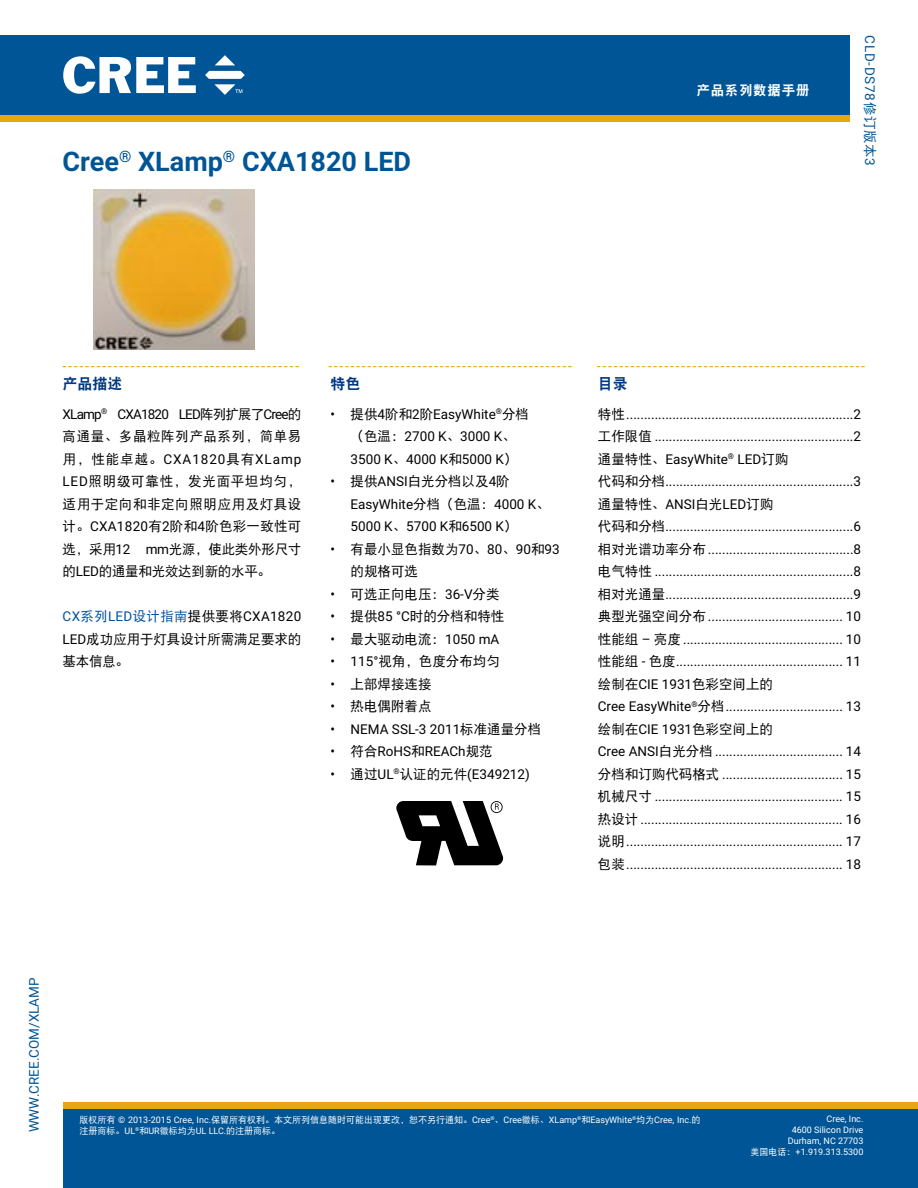
<style>
.page{position:relative;width:918px;height:1188px;background:#fff}
.page>*{position:absolute;margin:0;border:0;box-sizing:border-box;transform-origin:0 0}
.t1{font:700 27px "Roboto";color:#005596}
.t2{font:15px "DFP Hei W9";color:#003882}
.t3{font:13.5px/22.5px "Roboto";color:#000}
.t4{font:13.5px/22.5px "DFP Hei W5";color:#000}
.t5{font:13.5px "Roboto";color:#005596}
.t6{font:13.5px "Roboto";letter-spacing:-.06em;color:#000}
.t7{font:13.5px "Roboto";letter-spacing:.02em;color:#000}
.t8{font:13.5px "Roboto";letter-spacing:.07em;color:#000}
.t9{font:13.5px "DFP Hei W5";letter-spacing:.045em;color:#000}
.t10{font:13.5px "DFP Hei W9";letter-spacing:.05em;color:#fff}
.t11{font:13.5px "Roboto";color:#fff}
.t12{font:9px/10.8px "Roboto";color:#fff;text-align:right}
.t13{font:9px "DFP Hei W5";color:#fff}
.s1{font-family:"DFP Hei W5"}
.s2{font-family:"Roboto"}
.s3{color:#00529b}
.s4{font-family:"DFP Hei W5";color:#00529b}
</style>
<div class="page">
<div style="left:63px;top:1108px;width:855px;height:80px;background:#005596"></div>
<div style="left:0;top:115px;width:850px;height:7px;background:#e7a612"></div>
<div style="left:0;top:35px;width:850px;height:80px;background:#005596"></div>
<svg style="left:63px;top:56px;width:133px;height:38px"></svg>
<svg style="left:215px;top:55px;width:20px;height:10px"></svg>
<svg style="left:205px;top:71px;width:40px;height:24px"></svg>
<div style="left:63px;top:1102px;width:855px;height:6px;background:#e7a612"></div>
<svg style="left:63px;top:366px;width:236px;height:1px"></svg>
<svg style="left:328px;top:366px;width:244px;height:1px"></svg>
<svg style="left:597px;top:366px;width:268px;height:1px"></svg>
<svg style="left:396px;top:801px;width:107px;height:64px"></svg>
<img style="left:94px;top:189px;width:160px;height:161px">
<h1 class="t1" style="left:63px;top:143px;width:350px">Cree<sup>®</sup> XLamp<sup>®</sup> CXA1820 LED</h1>
<p class="t10" style="left:697px;top:83px;width:114px">产品系列数据手册</p>
<p class="t5" style="left:879px;top:35px;width:132px;rotate:90deg">CLD-DS78<span class="s1">修订版本</span>3</p>
<p class="t2" style="left:63px;top:376px;width:61px">产品描述</p>
<p class="t6" style="left:63px;top:404px;width:240px">XLamp<sup>®</sup> CXA1820 LED<span class="s1">阵列扩展了</span>Cree<span class="s1">的</span></p>
<p class="t9" style="left:63px;top:429px;width:240px">高通量、多晶粒阵列产品系列，简单易</p>
<p class="t8" style="left:63px;top:449px;width:240px"><span class="s1">用，性能卓越。</span>CXA1820<span class="s1">具有</span>XLamp</p>
<p class="t4" style="left:63px;top:470px;width:240px;text-align:justify"><span class="s2">LED</span>照明级可靠性，发光面平坦均匀，适用于定向和非定向照明应用及灯具设计。<span class="s2">CXA1820</span>有<span class="s2">2</span>阶和<span class="s2">4</span>阶色彩一致性可选，采用<span class="s2">12 mm</span>光源，使此类外形尺寸的<span class="s2">LED</span>的通量和光效达到新的水平。</p>
<p class="t7" style="left:63px;top:607px;width:240px"><span class="s3">CX</span><span class="s4">系列</span><span class="s3">LED</span><span class="s4">设计指南</span><span class="s1">提供要将</span>CXA1820</p>
<p class="t4" style="left:63px;top:627px;width:240px"><span class="s2">LED</span>成功应用于灯具设计所需满足要求的基本信息。</p>
<p class="t2" style="left:330px;top:376px;width:31px">特色</p>
<p class="t3" style="left:351px;top:402px;width:180px;text-indent:-20px">• <span class="s1">提供</span>4<span class="s1">阶和</span>2<span class="s1">阶</span>EasyWhite<sup>®</sup><span class="s1">分档（色温：</span>2700 K<span class="s1">、</span>3000 K<span class="s1">、<br></span>3500 K<span class="s1">、</span>4000 K<span class="s1">和</span>5000 K<span class="s1">）</span></p>
<p class="t4" style="left:330px;top:470px;width:181px"><span class="s2">•</span> 提供<span class="s2">ANSI</span>白光分档以及<span class="s2">4</span>阶</p>
<p class="t3" style="left:351px;top:492px;width:201px">EasyWhite<span class="s1">分档（色温：</span>4000 K<span class="s1">、<br></span>5000 K<span class="s1">、</span>5700 K<span class="s1">和</span>6500 K<span class="s1">）</span></p>
<p class="t4" style="left:351px;top:537px;width:211px;text-indent:-20px"><span class="s2">•</span> 有最小显色指数为<span class="s2">70</span>、<span class="s2">80</span>、<span class="s2">90</span>和<span class="s2">93</span>的规格可选</p>
<p class="t4" style="left:330px;top:582px;width:171px"><span class="s2">•</span> 可选正向电压：<span class="s2">36-V</span>分类</p>
<p class="t4" style="left:330px;top:605px;width:176px"><span class="s2">•</span> 提供<span class="s2">85 °C</span>时的分档和特性</p>
<p class="t3" style="left:330px;top:627px;width:171px">• <span class="s1">最大驱动电流：</span>1050 mA</p>
<p class="t4" style="left:330px;top:650px;width:171px"><span class="s2">• 115°</span>视角，色度分布均匀</p>
<p class="t4" style="left:330px;top:672px;width:103px"><span class="s2">•</span> 上部焊接连接</p>
<p class="t4" style="left:330px;top:695px;width:103px"><span class="s2">•</span> 热电偶附着点</p>
<p class="t3" style="left:330px;top:717px;width:212px">• NEMA SSL-3 2011<span class="s1">标准通量分档</span></p>
<p class="t3" style="left:330px;top:740px;width:164px">• <span class="s1">符合</span>RoHS<span class="s1">和</span>REACh<span class="s1">规范</span></p>
<p class="t3" style="left:330px;top:762px;width:201px">• <span class="s1">通过</span>UL<sup>®</sup><span class="s1">认证的元件</span>(E349212)</p>
<p class="t2" style="left:598px;top:377px;width:31px">目录</p>
<p class="t3" style="left:598px;top:402px;width:265px"><span class="s1">特性</span> ................................................................2<span class="s1">工作限值</span> ........................................................2<span class="s1">通量特性、</span>EasyWhite<sup>®</sup> LED<span class="s1">订购<br>代码和分档</span> .....................................................3</p>
<p class="t4" style="left:598px;top:493px;width:177px">通量特性、<span class="s2">ANSI</span>白光<span class="s2">LED</span>订购</p>
<p class="t3" style="left:598px;top:515px;width:265px;text-align:justify"><span class="s1">代码和分档</span> .....................................................6<span class="s1">相对光谱功率分布</span> .........................................8<span class="s1">电气特性</span> ........................................................8<span class="s1">相对光通量</span> .....................................................9<span class="s1">典型光强空间分布</span> ...................................... 10<span class="s1">性能组</span> – <span class="s1">亮度</span> ............................................. 10<span class="s1">性能组</span> - <span class="s1">色度</span> ............................................... 11</p>
<p class="t4" style="left:598px;top:673px;width:177px">绘制在<span class="s2">CIE 1931</span>色彩空间上的</p>
<p class="t3" style="left:598px;top:695px;width:265px">Cree EasyWhite<sup>®</sup><span class="s1">分档</span> ................................. 13</p>
<p class="t4" style="left:598px;top:718px;width:177px">绘制在<span class="s2">CIE 1931</span>色彩空间上的</p>
<p class="t3" style="left:598px;top:740px;width:265px;text-align:justify">Cree ANSI<span class="s1">白光分档</span> .................................... 14<span class="s1">分档和订购代码格式</span> .................................. 15<span class="s1">机械尺寸</span> ..................................................... 15<span class="s1">热设计</span> ......................................................... 16<span class="s1">说明</span> ............................................................. 17<span class="s1">包装</span> ............................................................. 18</p>
<p class="t5" style="left:25px;top:1132px;width:157px;rotate:-90deg">WWW.CREE.COM/XLAMP</p>
<p class="t12" style="left:80px;top:1114px;width:622px"><span class="s1">版权所有</span> © 2013-2015 Cree, Inc.<span class="s1">保留所有权利。本文所列信息随时可能出现更改，恕不另行通知。</span>Cree<sup>®</sup><span class="s1">、</span>Cree<span class="s1">徽标、</span>XLamp<sup>®</sup><span class="s1">和</span>EasyWhite<sup>®</sup><span class="s1">均为</span>Cree, Inc.<span class="s1">的</span></p>
<p class="t13" style="left:80px;top:1126px;width:202px">注册商标。<span class="s2">UL</span><sup>®</sup>和<span class="s2">UR</span>徽标均为<span class="s2">UL LLC.</span>的注册商标。</p>
<p class="t12" style="left:751px;top:1113px;width:114px">Cree, Inc.<br>4600 Silicon Drive<br>Durham, NC 27703<br><span class="s1">美国电话：</span>+1.919.313.5300</p>
<p class="t11" style="left:856px;top:1145px;width:9px">1</p>
</div>
